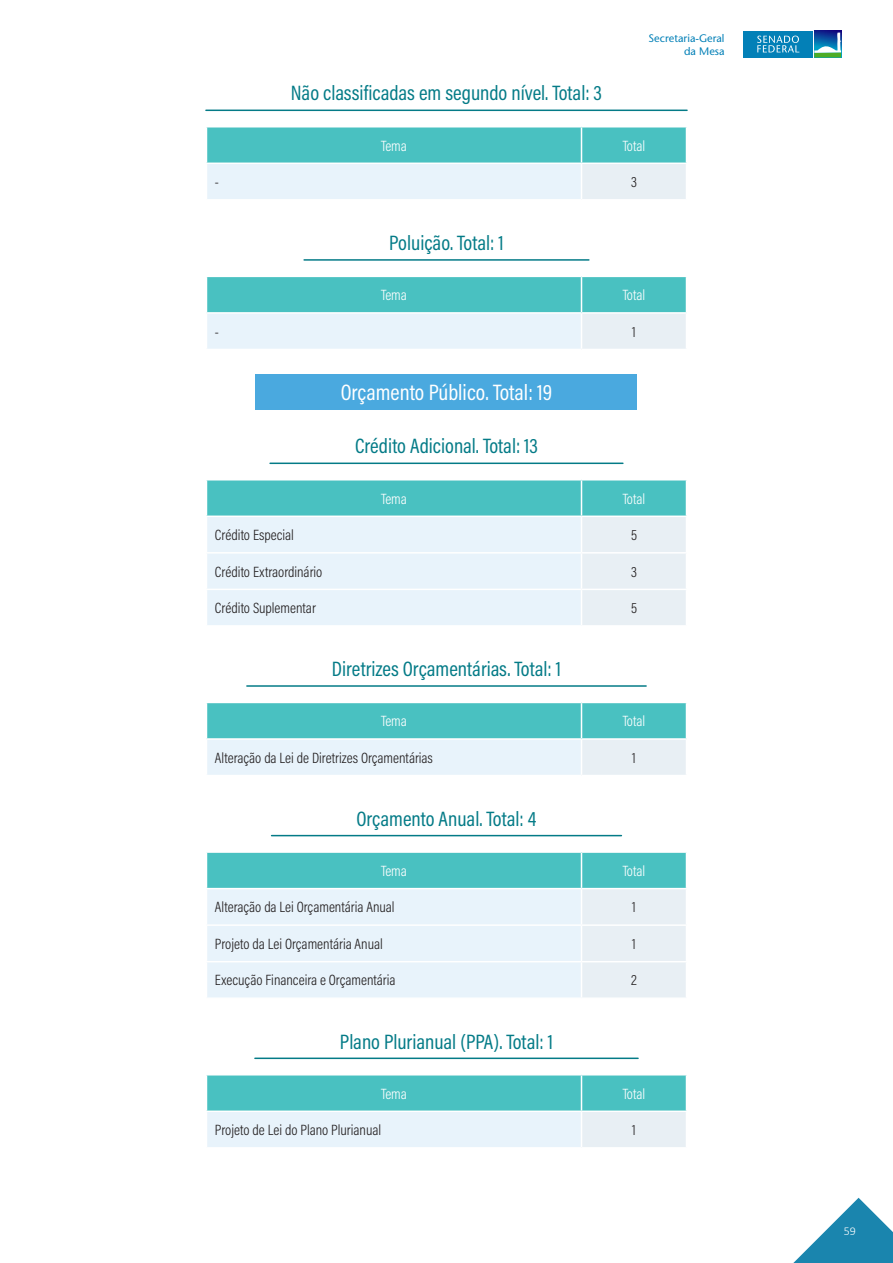
<style>
.page{position:relative;width:893px;height:1263px;background:#fff}
.page>*{position:absolute;margin:0;border:0;box-sizing:border-box;transform-origin:0 0}
.t1{font:22.5px "Acumin Pro Cond";color:#fff}
.t2{font:21px "Acumin Pro Cond";color:#047b87}
.t3{font:300 15px "Acumin Pro Cond";color:#231f20}
.t4{font:300 15px "Acumin Pro Cond";color:#fff}
.t5{font:300 12px "Calibri";color:#fff}
.t6{font:500 10.95px/13px "Stone Sans Std";color:#0380b7;text-align:right}
</style>
<div class="page">
<svg style="left:793px;top:1198px;width:100px;height:65px"></svg>
<hr style="left:206px;top:110px;width:481px;height:1px;background:#047b87">
<hr style="left:304px;top:259px;width:285px;height:2px;background:#047b87">
<div style="left:256px;top:375px;width:381px;height:35px;background:#4aa9df"></div>
<hr style="left:270px;top:462px;width:353px;height:2px;background:#047b87">
<hr style="left:247px;top:685px;width:399px;height:2px;background:#047b87">
<hr style="left:272px;top:835px;width:349px;height:1px;background:#047b87">
<hr style="left:255px;top:1057px;width:383px;height:2px;background:#047b87">
<div style="left:207px;top:127px;width:479px;height:36px;background:#49c1c1"></div>
<div style="left:206px;top:163px;width:375px;height:37px;background:#e8f3fb"></div>
<div style="left:581px;top:163px;width:105px;height:37px;background:#e8eff4"></div>
<hr style="left:581px;top:127px;width:1px;height:36px;background:#fff">
<hr style="left:206px;top:163px;width:375px;height:1px;background:#fff">
<hr style="left:206px;top:164px;width:1px;height:35px;background:#fff">
<hr style="left:581px;top:163px;width:106px;height:1px;background:#fff">
<hr style="left:581px;top:164px;width:1px;height:35px;background:#fff">
<hr style="left:206px;top:199px;width:375px;height:2px;background:#fff">
<hr style="left:581px;top:199px;width:106px;height:2px;background:#fff">
<div style="left:207px;top:277px;width:479px;height:35px;background:#49c1c1"></div>
<div style="left:206px;top:313px;width:375px;height:36px;background:#e8f3fb"></div>
<div style="left:581px;top:313px;width:105px;height:36px;background:#e8eff4"></div>
<hr style="left:581px;top:277px;width:1px;height:35px;background:#fff">
<hr style="left:206px;top:312px;width:375px;height:2px;background:#fff">
<hr style="left:206px;top:314px;width:1px;height:35px;background:#fff">
<hr style="left:581px;top:312px;width:106px;height:2px;background:#fff">
<hr style="left:581px;top:314px;width:1px;height:35px;background:#fff">
<svg style="left:207px;top:480px;width:479px;height:145px;background:#c1e6eb"></svg>
<hr style="left:581px;top:480px;width:1px;height:35px;background:#fff">
<hr style="left:206px;top:515px;width:375px;height:2px;background:#fff">
<hr style="left:581px;top:515px;width:106px;height:2px;background:#fff">
<hr style="left:581px;top:517px;width:1px;height:35px;background:#fff">
<hr style="left:206px;top:552px;width:375px;height:2px;background:#fff">
<hr style="left:581px;top:552px;width:106px;height:2px;background:#fff">
<hr style="left:581px;top:554px;width:1px;height:35px;background:#fff">
<hr style="left:206px;top:589px;width:375px;height:1px;background:#fff">
<hr style="left:581px;top:589px;width:106px;height:1px;background:#fff">
<hr style="left:581px;top:590px;width:1px;height:35px;background:#fff">
<div style="left:207px;top:703px;width:479px;height:35px;background:#49c1c1"></div>
<div style="left:206px;top:739px;width:375px;height:36px;background:#e8f3fb"></div>
<div style="left:581px;top:739px;width:105px;height:36px;background:#e8eff4"></div>
<hr style="left:581px;top:703px;width:1px;height:35px;background:#fff">
<hr style="left:206px;top:738px;width:375px;height:2px;background:#fff">
<hr style="left:206px;top:740px;width:1px;height:35px;background:#fff">
<hr style="left:581px;top:738px;width:106px;height:2px;background:#fff">
<hr style="left:581px;top:740px;width:1px;height:35px;background:#fff">
<svg style="left:207px;top:853px;width:479px;height:144px;background:#c0e6eb"></svg>
<hr style="left:581px;top:853px;width:1px;height:35px;background:#fff">
<hr style="left:206px;top:888px;width:375px;height:1px;background:#fff">
<hr style="left:581px;top:888px;width:106px;height:1px;background:#fff">
<hr style="left:581px;top:889px;width:1px;height:35px;background:#fff">
<hr style="left:206px;top:924px;width:375px;height:2px;background:#fff">
<hr style="left:581px;top:924px;width:106px;height:2px;background:#fff">
<hr style="left:581px;top:926px;width:1px;height:35px;background:#fff">
<hr style="left:206px;top:961px;width:375px;height:1px;background:#fff">
<hr style="left:581px;top:961px;width:106px;height:1px;background:#fff">
<hr style="left:581px;top:962px;width:1px;height:35px;background:#fff">
<div style="left:207px;top:1075px;width:479px;height:35px;background:#49c1c1"></div>
<div style="left:206px;top:1111px;width:375px;height:37px;background:#e8f3fb"></div>
<div style="left:581px;top:1111px;width:105px;height:37px;background:#e8eff4"></div>
<hr style="left:581px;top:1075px;width:1px;height:35px;background:#fff">
<hr style="left:206px;top:1110px;width:375px;height:2px;background:#fff">
<hr style="left:206px;top:1112px;width:1px;height:35px;background:#fff">
<hr style="left:581px;top:1110px;width:106px;height:2px;background:#fff">
<hr style="left:581px;top:1112px;width:1px;height:35px;background:#fff">
<hr style="left:206px;top:1147px;width:375px;height:1px;background:#fff">
<hr style="left:581px;top:1147px;width:106px;height:1px;background:#fff">
<img style="left:814px;top:31px;width:27px;height:2px">
<div style="left:814px;top:52px;width:27px;height:5px;background:#4dac26"></div>
<svg style="left:814px;top:33px;width:27px;height:20px"></svg>
<div style="left:743px;top:31px;width:70px;height:26px;background:#0380b7"></div>
<svg style="left:757px;top:36px;width:42px;height:17px"></svg>
<p class="t6" style="left:649px;top:32px;width:77px">Secretaria-Geral da Mesa</p>
<h2 class="t2" style="left:291px;top:80px;width:313px">Não classificadas em segundo nível. Total: 3</h2>
<p class="t4" style="left:381px;top:136px;width:27px">Tema</p>
<p class="t4" style="left:623px;top:136px;width:24px">Total</p>
<p class="t3" style="left:215px;top:172px;width:6px">-</p>
<p class="t3" style="left:631px;top:172px;width:7px">3</p>
<h2 class="t2" style="left:389px;top:229px;width:116px">Poluição. Total: 1</h2>
<p class="t4" style="left:381px;top:285px;width:27px">Tema</p>
<p class="t4" style="left:623px;top:285px;width:24px">Total</p>
<p class="t3" style="left:215px;top:322px;width:6px">-</p>
<p class="t3" style="left:632px;top:322px;width:5px">1</p>
<h1 class="t1" style="left:341px;top:377px;width:213px">Orçamento Público. Total: 19</h1>
<h2 class="t2" style="left:355px;top:433px;width:184px">Crédito Adicional. Total: 13</h2>
<p class="t4" style="left:381px;top:489px;width:27px">Tema</p>
<p class="t4" style="left:623px;top:489px;width:24px">Total</p>
<p class="t3" style="left:215px;top:525px;width:81px">Crédito Especial</p>
<p class="t3" style="left:631px;top:525px;width:8px">5</p>
<p class="t3" style="left:215px;top:562px;width:109px">Crédito Extraordinário</p>
<p class="t3" style="left:631px;top:562px;width:7px">3</p>
<p class="t3" style="left:215px;top:598px;width:102px">Crédito Suplementar</p>
<p class="t3" style="left:631px;top:598px;width:8px">5</p>
<h2 class="t2" style="left:332px;top:655px;width:231px">Diretrizes Orçamentárias. Total: 1</h2>
<p class="t4" style="left:381px;top:711px;width:27px">Tema</p>
<p class="t4" style="left:623px;top:711px;width:24px">Total</p>
<p class="t3" style="left:215px;top:748px;width:219px">Alteração da Lei de Diretrizes Orçamentárias</p>
<p class="t3" style="left:632px;top:748px;width:5px">1</p>
<h2 class="t2" style="left:357px;top:805px;width:181px">Orçamento Anual. Total: 4</h2>
<p class="t4" style="left:381px;top:861px;width:27px">Tema</p>
<p class="t4" style="left:623px;top:861px;width:24px">Total</p>
<p class="t3" style="left:215px;top:898px;width:181px">Alteração da Lei Orçamentária Anual</p>
<p class="t3" style="left:632px;top:898px;width:5px">1</p>
<p class="t3" style="left:215px;top:934px;width:169px">Projeto da Lei Orçamentária Anual</p>
<p class="t3" style="left:632px;top:934px;width:5px">1</p>
<p class="t3" style="left:215px;top:971px;width:182px">Execução Financeira e Orçamentária</p>
<p class="t3" style="left:631px;top:971px;width:7px">2</p>
<h2 class="t2" style="left:340px;top:1028px;width:215px">Plano Plurianual (PPA). Total: 1</h2>
<p class="t4" style="left:381px;top:1084px;width:27px">Tema</p>
<p class="t4" style="left:623px;top:1084px;width:24px">Total</p>
<p class="t3" style="left:215px;top:1120px;width:168px">Projeto de Lei do Plano Plurianual</p>
<p class="t3" style="left:632px;top:1120px;width:5px">1</p>
<p class="t5" style="left:844px;top:1223px;width:14px">59</p>
</div>
